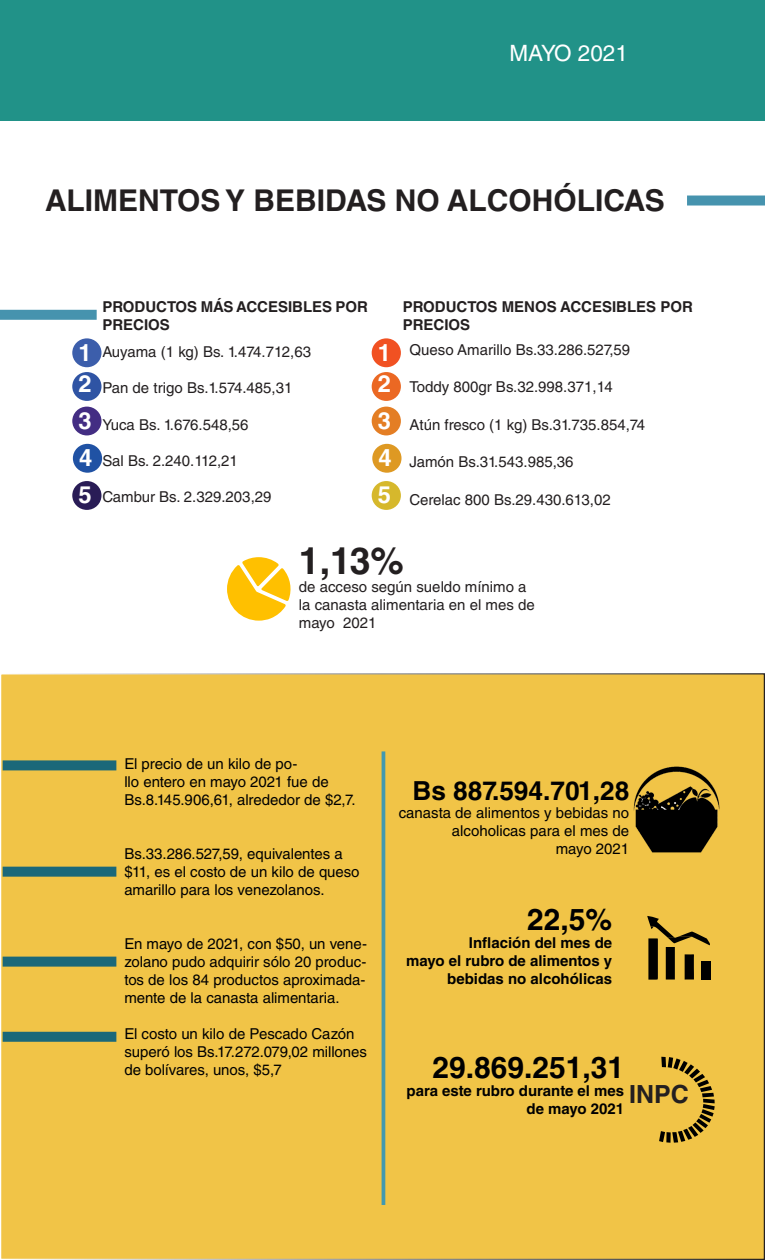
<style>
.page{position:relative;width:765px;height:1260px;background:#fff}
.page>*{position:absolute;margin:0;border:0;box-sizing:border-box;transform-origin:0 0}
.t1{font:700 37.5px "Helvetica LT Std";color:#231f20}
.t2{font:700 30px "Helvetica LT Std";color:#231f20}
.t3{font:700 30px "Helvetica LT Std";color:#000001}
.t4{font:700 26.25px "Helvetica LT Std";color:#000001}
.t5{font:700 25px "Helvetica LT Std";color:#231f20}
.t6{font:700 23.75px "Helvetica LT Std";color:#fff}
.t7{font:22.5px "Helvetica LT Std";color:#fff}
.t8{font:15px/18px "Helvetica LT Std";letter-spacing:-.005em;color:#000001}
.t9{font:15px/18px "Helvetica LT Std";color:#231f20}
.t10{font:700 15px/18px "Helvetica LT Std";color:#000001;text-align:right}
.t11{font:700 15px/18px "Helvetica LT Std";color:#231f20}
</style>
<div class="page">
<div style="left:0;top:0;width:765px;height:120px;background:#219288"></div>
<div style="left:72px;top:338px;width:30px;height:29px;background:#3c5eab;border-radius:50%"></div>
<div style="left:73px;top:444px;width:29px;height:29px;background:#2052a4;border-radius:50%"></div>
<div style="left:72px;top:481px;width:30px;height:29px;background:#291c56;border-radius:50%"></div>
<div style="left:72px;top:372px;width:30px;height:29px;background:#2f54a4;border-radius:50%"></div>
<div style="left:72px;top:407px;width:30px;height:28px;background:#432d83;border-radius:50%"></div>
<div style="left:372px;top:338px;width:29px;height:29px;background:#f15122;border-radius:50%"></div>
<div style="left:372px;top:444px;width:30px;height:29px;background:#de9923;border-radius:50%"></div>
<div style="left:372px;top:481px;width:29px;height:29px;background:#d6b82c;border-radius:50%"></div>
<div style="left:372px;top:372px;width:29px;height:29px;background:#eb6823;border-radius:50%"></div>
<div style="left:372px;top:407px;width:29px;height:28px;background:#e47e24;border-radius:50%"></div>
<div style="left:1px;top:674px;width:763px;height:585px;background:#f1c447"></div>
<div style="left:687px;top:196px;width:78px;height:10px;background:#4693ae"></div>
<div style="left:0;top:310px;width:97px;height:10px;background:#4693ae"></div>
<hr style="left:382px;top:751px;width:3px;height:454px;background:#4299b0">
<svg style="left:647px;top:916px;width:63px;height:64px"></svg>
<div style="left:702px;top:961px;width:9px;height:19px;background:#000"></div>
<svg style="left:659px;top:1057px;width:56px;height:86px"></svg>
<div style="left:3px;top:760px;width:113px;height:10px;background:#1b6879"></div>
<div style="left:3px;top:957px;width:113px;height:10px;background:#1b6879"></div>
<div style="left:3px;top:1032px;width:113px;height:10px;background:#1b6879"></div>
<div style="left:3px;top:867px;width:113px;height:10px;background:#1b6879"></div>
<img style="left:633px;top:766px;width:87px;height:87px">
<svg style="left:227px;top:557px;width:64px;height:64px"></svg>
<p class="t7" style="left:510px;top:40px;width:120px">MAYO 2021</p>
<p class="t2" style="left:45px;top:182px;width:621px">ALIMENTOS Y BEBIDAS NO ALCOHÓLICAS</p>
<p class="t6" style="left:78px;top:338px;width:15px">1</p>
<p class="t6" style="left:79px;top:369px;width:15px">2</p>
<p class="t6" style="left:78px;top:406px;width:15px">3</p>
<p class="t6" style="left:79px;top:443px;width:15px">4</p>
<p class="t6" style="left:78px;top:481px;width:15px">5</p>
<p class="t11" style="left:102px;top:297px;width:267px">PRODUCTOS MÁS ACCESIBLES POR<br>PRECIOS</p>
<p class="t11" style="left:403px;top:297px;width:292px">PRODUCTOS MENOS ACCESIBLES POR<br>PRECIOS</p>
<p class="t9" style="left:102px;top:343px;width:210px">Auyama (1 kg) Bs. 1.474.712,63</p>
<p class="t9" style="left:102px;top:379px;width:192px">Pan de trigo Bs.1.574.485,31</p>
<p class="t9" style="left:102px;top:415px;width:148px">Yuca Bs. 1.676.548,56</p>
<p class="t9" style="left:102px;top:452px;width:137px">Sal Bs. 2.240.112,21</p>
<p class="t9" style="left:102px;top:488px;width:171px">Cambur Bs. 2.329.203,29</p>
<p class="t9" style="left:410px;top:340px;width:222px">Queso Amarillo Bs.33.286.527,59</p>
<p class="t9" style="left:410px;top:378px;width:205px">Toddy 800gr Bs.32.998.371,14</p>
<p class="t9" style="left:410px;top:415px;width:237px">Atún fresco (1 kg) Bs.31.735.854,74</p>
<p class="t9" style="left:410px;top:453px;width:165px">Jamón Bs.31.543.985,36</p>
<p class="t9" style="left:410px;top:490px;width:203px">Cerelac 800 Bs.29.430.613,02</p>
<p class="t6" style="left:378px;top:338px;width:15px">1</p>
<p class="t6" style="left:378px;top:369px;width:15px">2</p>
<p class="t6" style="left:378px;top:406px;width:15px">3</p>
<p class="t6" style="left:378px;top:443px;width:15px">4</p>
<p class="t6" style="left:378px;top:481px;width:15px">5</p>
<p class="t1" style="left:299px;top:538px;width:106px">1,13%</p>
<p class="t9" style="left:299px;top:577px;width:237px">de acceso según sueldo mínimo a la canasta alimentaria en el mes de mayo 2021</p>
<p class="t8" style="left:124px;top:755px;width:233px">El precio de un kilo de po-<br>llo entero en mayo 2021 fue de<br>Bs.8.145.906,61, alrededor de $2,7.</p>
<p class="t8" style="left:124px;top:845px;width:237px">Bs.33.286.527,59, equivalentes a $11, es el costo de un kilo de queso amarillo para los venezolanos.</p>
<p class="t8" style="left:124px;top:935px;width:244px;text-align:justify">En mayo de 2021, con $50, un vene&shy;zolano pudo adquirir sólo 20 produc&shy;tos de los 84 productos aproximada&shy;mente de la canasta alimentaria.</p>
<p class="t8" style="left:124px;top:1025px;width:244px">El costo un kilo de Pescado Cazón superó los Bs.17.272.079,02 millones de bolívares, unos, $5,7</p>
<p class="t4" style="left:412px;top:775px;width:218px">Bs 887.594.701,28</p>
<p class="t8" style="left:399px;top:804px;width:232px;text-align:right">canasta de alimentos y bebidas no alcoholicas para el mes de</p>
<p class="t8" style="left:556px;top:840px;width:75px">mayo 2021</p>
<p class="t3" style="left:527px;top:901px;width:87px">22,5%</p>
<p class="t10" style="left:469px;top:934px;width:145px">Inflación del mes de</p>
<p class="t10" style="left:406px;top:952px;width:208px">mayo el rubro de alimentos y bebidas no alcohólicas</p>
<p class="t3" style="left:433px;top:1049px;width:193px">29.869.251,31</p>
<p class="t10" style="left:407px;top:1082px;width:219px">para este rubro durante el mes de mayo 2021</p>
<p class="t5" style="left:629px;top:1079px;width:61px">INPC</p>
</div>
